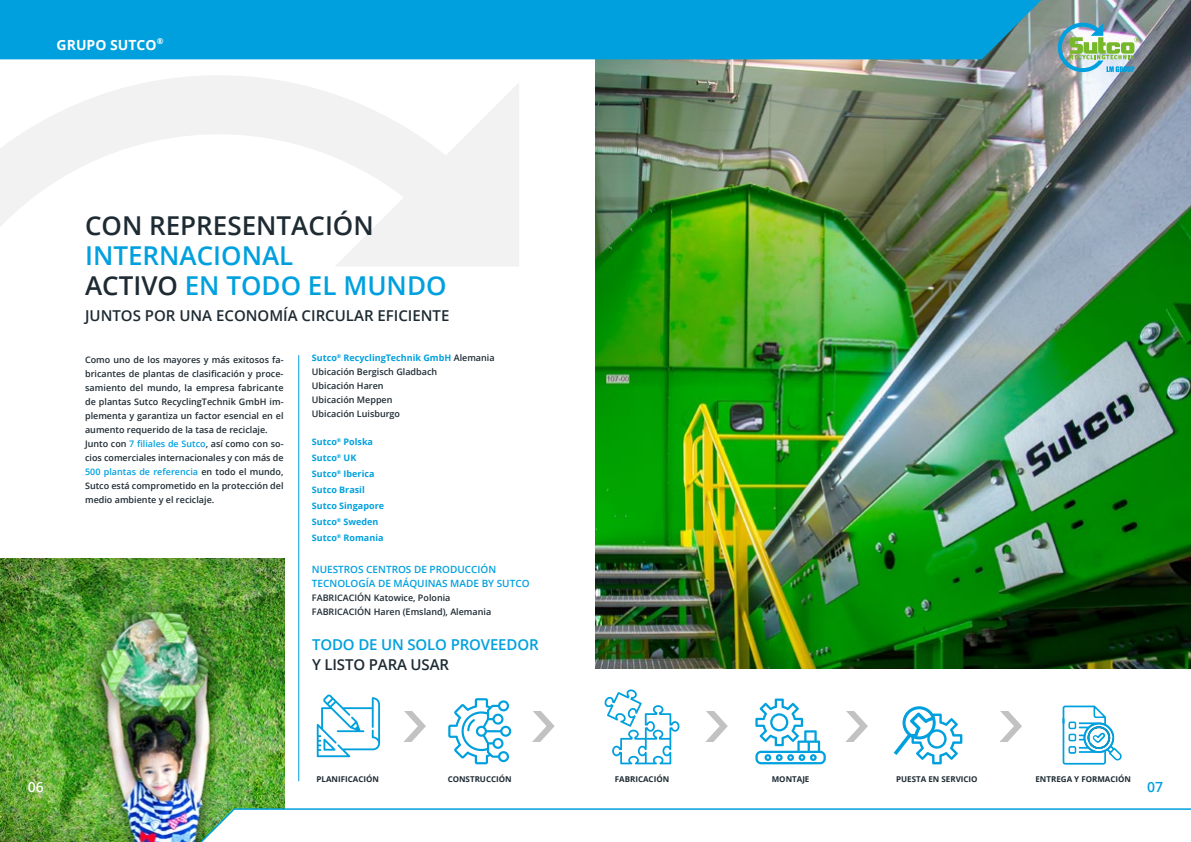
<style>
.page{position:relative;width:1191px;height:842px;background:#fff}
.page>*{position:absolute;margin:0;border:0;box-sizing:border-box;transform-origin:0 0}
.t1{font:600 26px/30px "Open Sans";color:#00a0de}
.t2{font:600 26px "Open Sans";color:#1e2b33}
.t3{font:600 15px "Open Sans";color:#1e2b33}
.t4{font:600 15px "Open Sans";letter-spacing:-.01em;color:#00a0de}
.t5{font:700 14px "Open Sans";color:#fff}
.t6{font:600 14px "Open Sans";color:#fff}
.t7{font:600 14px "Open Sans";color:#00a0de}
.t8{font:600 10px/14px "Open Sans";color:#00a0de}
.t9{font:600 9px/14px "Open Sans";color:#1e2b33}
.t10{font:700 9px/16px "Open Sans";color:#00a0de}
.t11{font:700 8px "Open Sans";color:#1e2b33}
.s1{color:#1e2b33}
.s2{color:#00a0de}
.s3{font-weight:700;color:#00a0de}
</style>
<div class="page">
<svg style="left:0;top:75px;width:519px;height:532px"></svg>
<img style="left:0;top:558px;width:285px;height:284px">
<svg style="left:317px;top:694px;width:63px;height:63px"></svg>
<svg style="left:448px;top:698px;width:63px;height:66px"></svg>
<svg style="left:403px;top:711px;width:23px;height:31px"></svg>
<svg style="left:532px;top:711px;width:23px;height:31px"></svg>
<hr style="left:298px;top:355px;width:1px;height:426px;background:#00a0de">
<img style="left:595px;top:0;width:596px;height:669px">
<img style="left:1057px;top:23px;width:82px;height:49px">
<svg style="left:755px;top:698px;width:70px;height:66px"></svg>
<svg style="left:604px;top:689px;width:75px;height:75px"></svg>
<svg style="left:1000px;top:711px;width:22px;height:31px"></svg>
<svg style="left:705px;top:711px;width:23px;height:31px"></svg>
<svg style="left:845px;top:711px;width:23px;height:31px"></svg>
<svg style="left:169px;top:807px;width:1022px;height:35px"></svg>
<svg style="left:1062px;top:705px;width:60px;height:60px"></svg>
<svg style="left:904px;top:708px;width:30px;height:30px"></svg>
<div style="left:902px;top:706px;width:33px;height:33px;border:3px solid #00a0de;border-radius:50%"></div>
<svg style="left:893px;top:712px;width:69px;height:52px"></svg>
<div style="left:0;top:0;width:1041px;height:59px;background:#00a0de"></div>
<h3 class="t5" style="left:57px;top:35px;width:108px">GRUPO SUTCO<sup>®</sup></h3>
<h1 class="t2" style="left:85px;top:208px;width:290px">CON REPRESENTACIÓN</h1>
<h1 class="t1" style="left:85px;top:240px;width:363px">INTERNACIONAL<br><span class="s1">ACTIVO</span> EN TODO EL MUNDO</h1>
<h2 class="t3" style="left:85px;top:306px;width:366px">JUNTOS POR UNA ECONOMÍA CIRCULAR EFICIENTE</h2>
<p class="t9" style="left:85px;top:352px;width:200px">Como uno de los mayores y más exitosos fa&shy;bricantes de plantas de clasificación y proce&shy;samiento del mundo, la empresa fabricante de plantas Sutco RecyclingTechnik GmbH im&shy;plementa y garantiza un factor esencial en el aumento requerido de la tasa de reciclaje.<br>Junto con <span class="s2">7 filiales de Sutco</span>, así como con so&shy;cios comerciales internacionales y con más de <span class="s2">500 plantas de referencia</span> en todo el mundo, Sutco está comprometido en la protección del medio ambiente y el reciclaje.</p>
<p class="t9" style="left:312px;top:351px;width:184px"><span class="s3">Sutco</span><sup>®</sup> <span class="s3">RecyclingTechnik GmbH</span> Alemania<br>Ubicación Bergisch Gladbach<br>Ubicación Haren<br>Ubicación Meppen<br>Ubicación Luisburgo</p>
<p class="t10" style="left:312px;top:434px;width:74px">Sutco<sup>®</sup> Polska<br>Sutco<sup>®</sup> UK<br>Sutco<sup>®</sup> Iberica<br>Sutco Brasil<br>Sutco Singapore<br>Sutco<sup>®</sup> Sweden<br>Sutco<sup>®</sup> Romania</p>
<p class="t8" style="left:312px;top:562px;width:219px">NUESTROS CENTROS DE PRODUCCIÓN<br>TECNOLOGÍA DE MÁQUINAS MADE BY SUTCO</p>
<p class="t9" style="left:312px;top:591px;width:181px">FABRICACIÓN Katowice, Polonia<br>FABRICACIÓN Haren (Emsland), Alemania</p>
<h2 class="t4" style="left:312px;top:634px;width:228px">TODO DE UN SOLO PROVEEDOR</h2>
<h2 class="t3" style="left:312px;top:654px;width:138px">Y LISTO PARA USAR</h2>
<h3 class="t6" style="left:28px;top:777px;width:17px">06</h3>
<p class="t11" style="left:316px;top:773px;width:64px">PLANIFICACIÓN</p>
<p class="t11" style="left:448px;top:773px;width:66px">CONSTRUCCIÓN</p>
<p class="t11" style="left:615px;top:773px;width:56px">FABRICACIÓN</p>
<p class="t11" style="left:771px;top:773px;width:39px">MONTAJE</p>
<p class="t11" style="left:896px;top:773px;width:83px">PUESTA EN SERVICIO</p>
<p class="t11" style="left:1035px;top:773px;width:97px">ENTREGA Y FORMACIÓN</p>
<h3 class="t7" style="left:1147px;top:777px;width:17px">07</h3>
</div>
